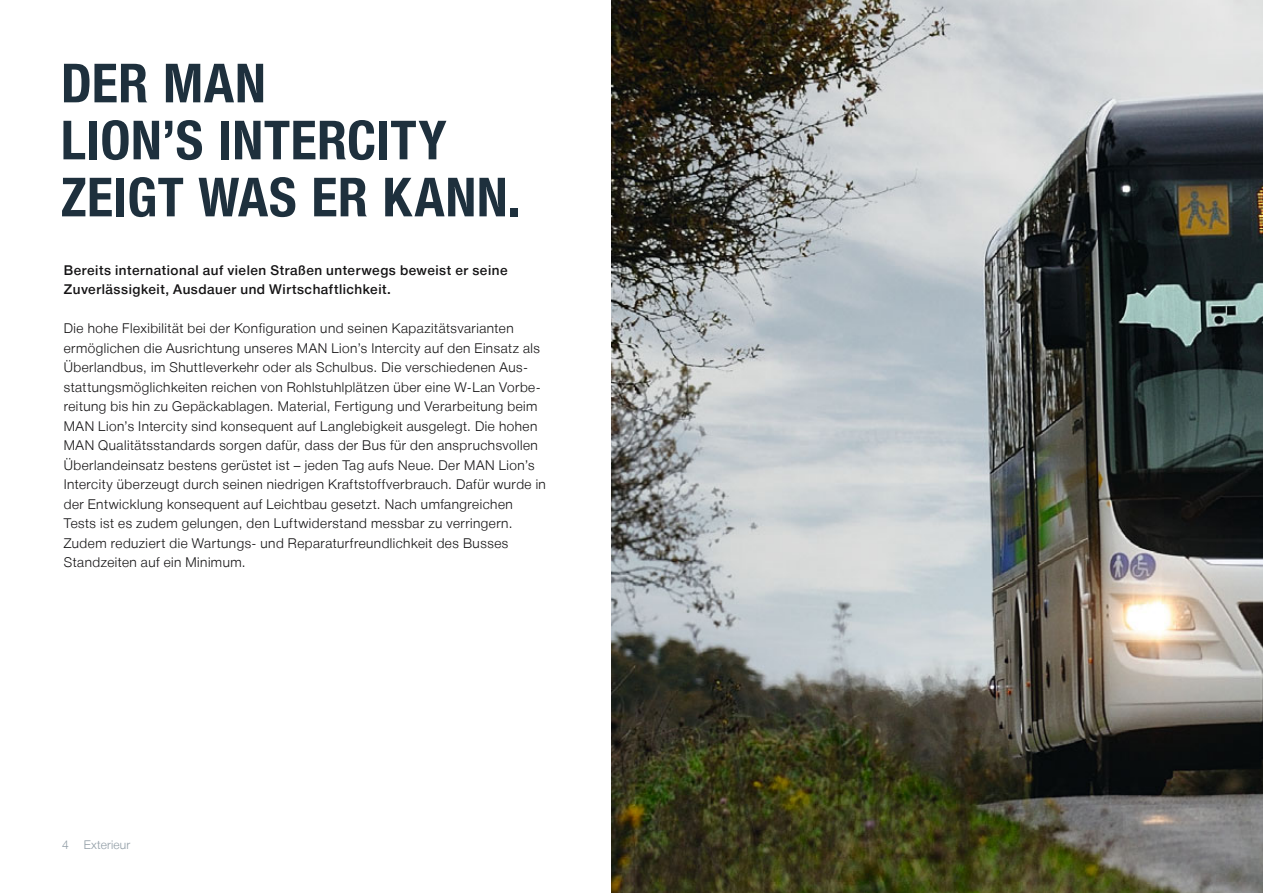
<style>
.page{position:relative;width:1263px;height:893px;background:#fff}
.page>*{position:absolute;margin:0;border:0;box-sizing:border-box;transform-origin:0 0}
.t1{font:700 54px/57px "Man Global Condensed";letter-spacing:.01em;color:#1e303d}
.t2{font:300 13.5px/19.5px "Man Global";letter-spacing:.035em;color:#141314}
.t3{font:500 13.5px/19.5px "Man Global";letter-spacing:.04em;color:#141314}
.t4{font:300 12px "Man Global";letter-spacing:.015em;color:#919da6}
</style>
<div class="page">
<img style="left:611px;top:0;width:652px;height:893px">
<h1 class="t1" style="left:61px;top:53px;width:462px">DER MAN<br>LION’S INTERCITY<br>ZEIGT WAS ER KANN.</h1>
<p class="t3" style="left:64px;top:260px;width:445px">Bereits international auf vielen Straßen unterwegs beweist er seine<br>Zuverlässigkeit, Ausdauer und Wirtschaftlichkeit.</p>
<p class="t2" style="left:64px;top:318px;width:484px">Die hohe Flexibilität bei der Konfiguration und seinen Kapazitätsvarianten ermöglichen die Ausrichtung unseres MAN Lion’s Intercity auf den Einsatz als Überlandbus, im Shuttleverkehr oder als Schulbus. Die verschiedenen Aus&shy;stattungsmöglichkeiten reichen von Rohlstuhlplätzen über eine W-Lan Vorbe&shy;reitung bis hin zu Gepäckablagen. Material, Fertigung und Verarbeitung beim MAN Lion’s Intercity sind konsequent auf Langlebigkeit ausgelegt. Die hohen MAN Qualitätsstandards sorgen dafür, dass der Bus für den anspruchsvollen Überlandeinsatz bestens gerüstet ist – jeden Tag aufs Neue. Der MAN Lion’s Intercity überzeugt durch seinen niedrigen Kraftstoffverbrauch. Dafür wurde in der Entwicklung konsequent auf Leichtbau gesetzt. Nach umfangreichen Tests ist es zudem gelungen, den Luftwiderstand messbar zu verringern.<br>Zudem reduziert die Wartungs- und Reparaturfreundlichkeit des Busses Standzeiten auf ein Minimum.</p>
<p class="t4" style="left:62px;top:838px;width:70px">4 Exterieur</p>
</div>
